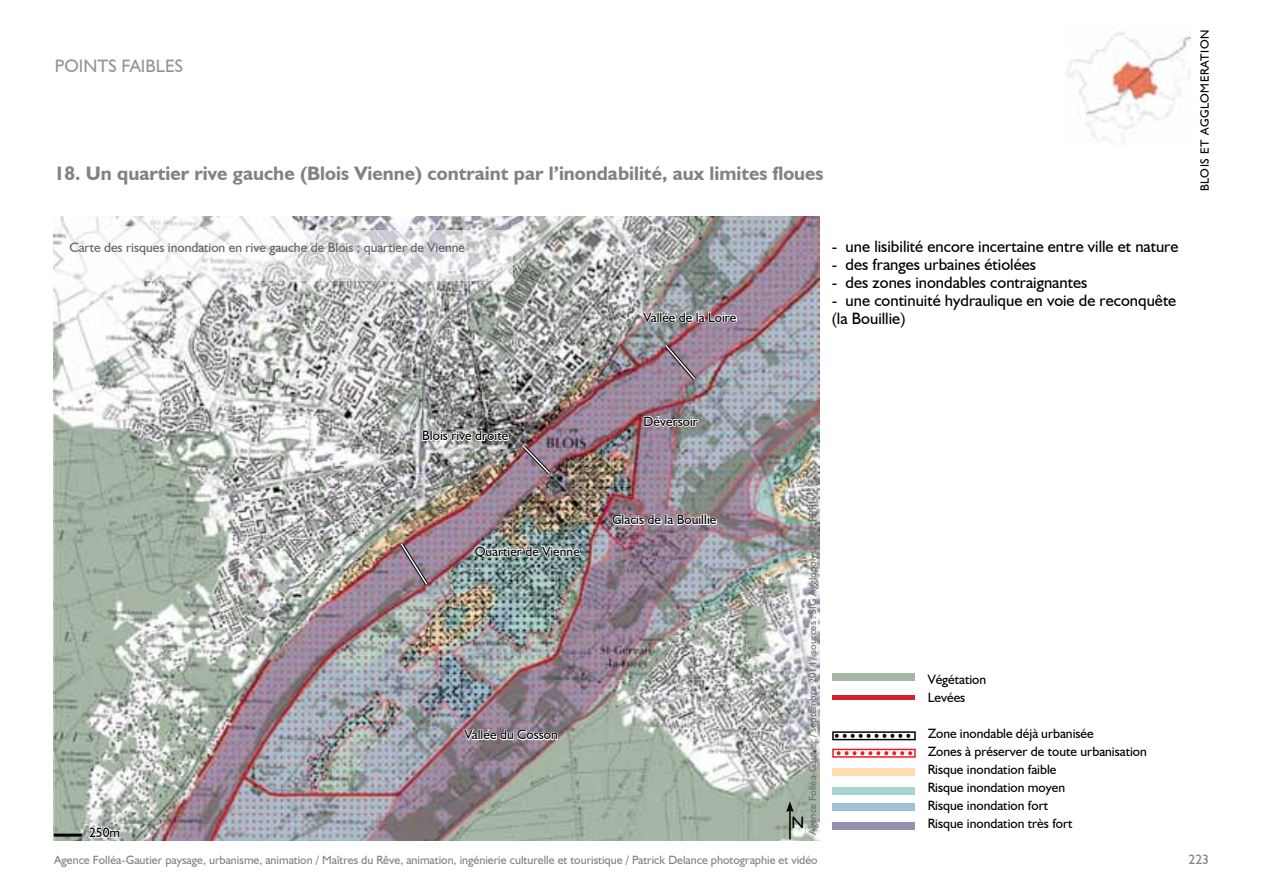
<style>
.page{position:relative;width:1263px;height:893px;background:#fff}
.page>*{position:absolute;margin:0;border:0;box-sizing:border-box;transform-origin:0 0}
.t1{font:700 19.5px "Humanist 521 BT";color:#808285}
.t2{font:18px "Humanist 521 BT";color:#939598}
.t3{font:16.5px/18px "Humanist 521 BT";color:#000}
.t4{font:13.5px "Humanist 521 BT";color:#000}
.t5{font:13.5px "Humanist 521 BT";color:#636466}
.t6{font:13.5px "Humanist 521 BT";color:#808285}
.t7{font:12px "Humanist 521 BT";color:#808285}
.t8{font:12px "Humanist 521 BT";color:#000}
.t9{font:10.5px "Humanist 521 BT";color:#6d6e71}
</style>
<div class="page">
<img style="left:1067px;top:32px;width:123px;height:108px">
<img style="left:54px;top:216px;width:765px;height:625px">
<svg style="left:611px;top:513px;width:107px;height:13px"></svg>
<svg style="left:462px;top:728px;width:97px;height:13px"></svg>
<svg style="left:641px;top:311px;width:97px;height:13px"></svg>
<svg style="left:643px;top:415px;width:57px;height:13px"></svg>
<svg style="left:473px;top:544px;width:108px;height:17px"></svg>
<svg style="left:422px;top:429px;width:88px;height:13px"></svg>
<div style="left:833px;top:823px;width:82px;height:7px;background:#9393b0"></div>
<div style="left:833px;top:803px;width:82px;height:8px;background:#9fc1d5"></div>
<div style="left:833px;top:787px;width:82px;height:7px;background:#aad4d0"></div>
<div style="left:833px;top:768px;width:82px;height:7px;background:#ffdcae"></div>
<hr style="left:833px;top:696px;width:82px;height:4px;background:#d2232a">
<div style="left:832px;top:749px;width:84px;height:9px;border:2px solid #ed1d24"></div>
<div style="left:832px;top:731px;width:84px;height:9px;border:2px solid #000"></div>
<hr style="left:789px;top:810px;width:2px;height:29px;background:#000">
<svg style="left:786px;top:801px;width:8px;height:11px"></svg>
<svg style="left:87px;top:825px;width:34px;height:14px"></svg>
<hr style="left:54px;top:834px;width:28px;height:3px;background:#000">
<svg style="left:837px;top:751px;width:75px;height:4px"></svg>
<svg style="left:835px;top:734px;width:75px;height:4px"></svg>
<svg style="left:69px;top:230px;width:444px;height:51px"></svg>
<svg style="left:519px;top:442px;width:34px;height:35px"></svg>
<svg style="left:662px;top:341px;width:37px;height:42px;background:#947f91"></svg>
<svg style="left:397px;top:540px;width:34px;height:48px;background:#957e8f"></svg>
<div style="left:832px;top:673px;width:82px;height:8px;background:#a5b6a4"></div>
<h2 class="t2" style="left:55px;top:55px;width:130px">Points faibles</h2>
<h1 class="t1" style="left:54px;top:161px;width:771px">18. Un quartier rive gauche (Blois Vienne) contraint par l’inondabilité, aux limites floues</h1>
<p class="t5" style="left:69px;top:239px;width:397px">Carte des risques inondation en rive gauche de Blois ; quartier de Vienne</p>
<p class="t4" style="left:643px;top:309px;width:94px">Vallée de la Loire</p>
<p class="t3" style="left:832px;top:237px;width:348px">- une lisibilité encore incertaine entre ville et nature</p>
<p class="t3" style="left:832px;top:255px;width:206px">- des franges urbaines étiolées</p>
<p class="t3" style="left:832px;top:273px;width:257px">- des zones inondables contraignantes</p>
<p class="t3" style="left:832px;top:291px;width:346px">- une continuité hydraulique en voie de reconquête (la Bouillie)</p>
<p class="t8" style="left:1197px;top:191px;width:162px;rotate:-90deg">BLOIS ET AGGLOMERATION</p>
<p class="t4" style="left:89px;top:824px;width:33px">250m</p>
<p class="t4" style="left:422px;top:427px;width:88px">Blois rive droite</p>
<p class="t4" style="left:475px;top:543px;width:107px">Quartier de Vienne</p>
<p class="t4" style="left:643px;top:413px;width:56px">Déversoir</p>
<p class="t4" style="left:612px;top:511px;width:106px">Glacis de la Bouillie</p>
<p class="t4" style="left:465px;top:726px;width:95px">Vallée du Cosson</p>
<p class="t9" style="left:806px;top:835px;width:333px;rotate:-90deg">Agence Folléa-Gautier / septembre 2014 / sources : SIG Agglopolys, IGN, PPRI</p>
<p class="t3" style="left:791px;top:813px;width:12px">N</p>
<p class="t4" style="left:928px;top:671px;width:60px">Végétation</p>
<p class="t4" style="left:928px;top:689px;width:39px">Levées</p>
<p class="t4" style="left:928px;top:725px;width:168px">Zone inondable déjà urbanisée</p>
<p class="t4" style="left:928px;top:743px;width:221px">Zones à préserver de toute urbanisation</p>
<p class="t4" style="left:928px;top:761px;width:130px">Risque inondation faible</p>
<p class="t4" style="left:928px;top:779px;width:139px">Risque inondation moyen</p>
<p class="t4" style="left:928px;top:797px;width:122px">Risque inondation fort</p>
<p class="t4" style="left:928px;top:815px;width:146px">Risque inondation très fort</p>
<p class="t7" style="left:54px;top:853px;width:765px">Agence Folléa-Gautier paysage, urbanisme, animation / Maîtres du Rêve, animation, ingénierie culturelle et touristique / Patrick Delance photographie et vidéo</p>
<p class="t6" style="left:1188px;top:851px;width:22px">223</p>
</div>
